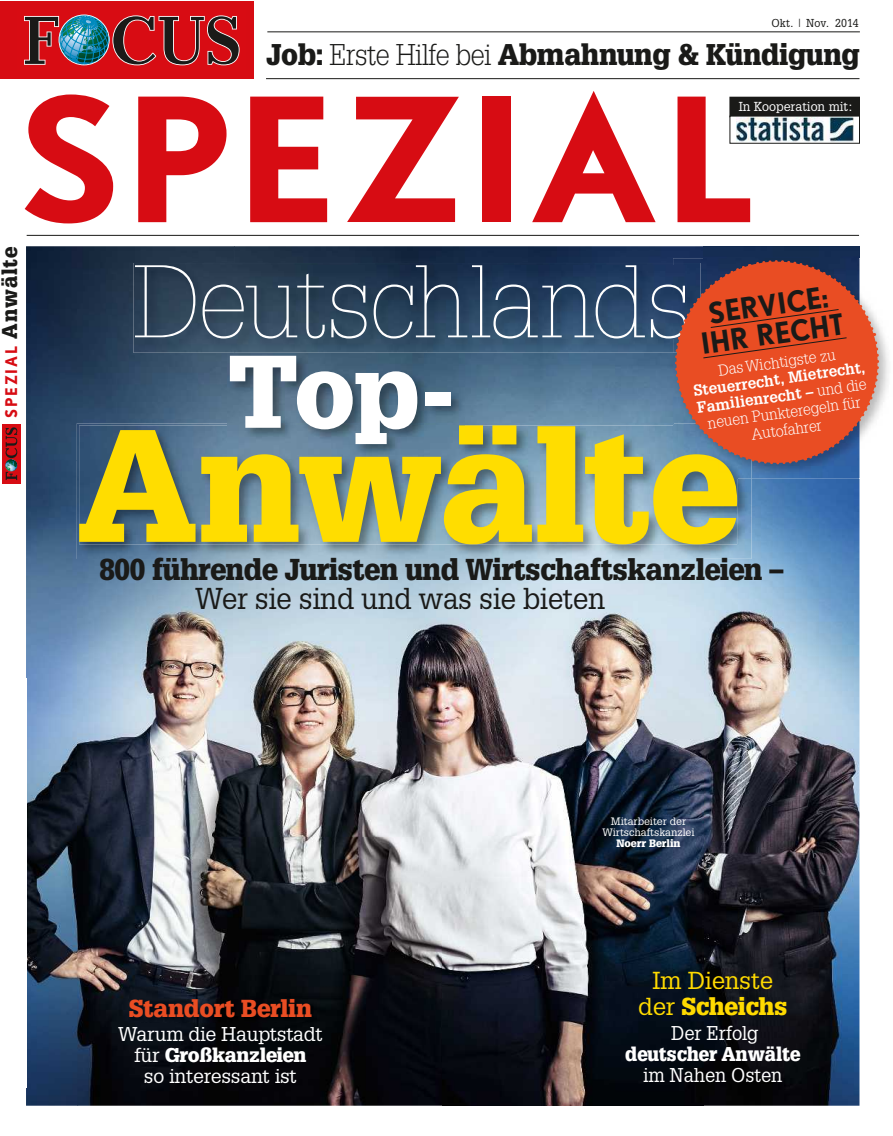
<style>
.page{position:relative;width:893px;height:1136px;background:#fff}
.page>*{position:absolute;margin:0;border:0;box-sizing:border-box;transform-origin:0 0}
.t1{font:700 159.75px "DTL Nobel T";letter-spacing:.015em;color:#d70c13}
.t2{font:900 156px "Glypha LT";letter-spacing:-.015em;color:#fd0}
.t3{font:100 100.5px "Glypha LT";letter-spacing:-.03em;color:#fff}
.t4{font:900 100.5px "Glypha LT";color:#fff}
.t5{font:900 29.55px "Glypha LT";letter-spacing:-.015em;color:#1a1a18;scale:.95 1}
.t6{font:29.55px "Glypha LT";letter-spacing:-.015em;color:#1a1a18;scale:.95 1}
.t7{font:900 29.25px "Glypha LT";letter-spacing:-.015em;color:#1a1a18;scale:.95 1}
.t8{font:700 29.1px/29.1px "Nobel";color:#1a1a18;text-align:center;scale:.95 1}
.t9{font:24px/25.5px "Glypha LT";letter-spacing:-.01em;color:#ffda00;text-align:center}
.t10{font:900 24px "Glypha LT";letter-spacing:-.01em;color:#e94d23}
.t11{font:19.5px/21px "Glypha LT";letter-spacing:-.015em;color:#fff;text-align:center}
.t12{font:19.5px "Glypha LT";letter-spacing:-.015em;color:#fff;scale:.94 1}
.t13{font:900 19.5px "Glypha LT";letter-spacing:-.005em;color:#fff;scale:.94 1}
.t14{font:700 16.2px "Nobel";letter-spacing:.1em;color:#d70c13;scale:.95 1}
.t15{font:700 15.45px/17.1px "Glypha LT";color:#fff;text-align:center}
.t16{font:300 15.45px "Glypha LT";color:#fff}
.t17{font:12.75px "Glypha LT";color:#fff}
.t18{font:11.25px "Glypha LT";letter-spacing:.005em;color:#1a1a18;scale:.95 1}
.t19{font:10.5px/11.2px "Glypha LT";color:#fff;text-align:center}
.t20{font:900 10.5px "Glypha LT";color:#fff}
.s1{font-weight:300}
.s2{font-family:"Glypha LT";font-weight:900;font-size:21px;color:#1a1a18}
.s3{font-weight:900}
</style>
<div class="page">
<img style="left:26px;top:246px;width:208px;height:214px">
<img style="left:234px;top:246px;width:469px;height:107px">
<img style="left:703px;top:246px;width:156px;height:4px">
<img style="left:228px;top:353px;width:437px;height:70px">
<img style="left:26px;top:460px;width:51px;height:645px">
<img style="left:704px;top:478px;width:155px;height:627px">
<img style="left:77px;top:558px;width:627px;height:547px">
<div style="left:0;top:1px;width:252px;height:78px;background:#d70c13"></div>
<svg style="left:24px;top:14px;width:216px;height:51px"></svg>
<hr style="left:27px;top:235px;width:832px;height:1px;background:#1a1a18">
<hr style="left:266px;top:78px;width:593px;height:1px;background:#1a1a18">
<hr style="left:267px;top:31px;width:593px;height:1px;background:#1a1a18">
<div style="left:730px;top:97px;width:129px;height:20px;background:#1a1a18"></div>
<img style="left:736px;top:118px;width:117px;height:24px">
<div style="left:729px;top:116px;width:131px;height:28px;border:1px solid #1a1a18"></div>
<div style="left:2px;top:424px;width:19px;height:59px;background:#d70c13"></div>
<svg style="left:5px;top:427px;width:12px;height:53px"></svg>
<img style="left:133px;top:263px;width:532px;height:89px">
<img style="left:135px;top:265px;width:530px;height:73px">
<img style="left:77px;top:423px;width:674px;height:135px">
<img style="left:79px;top:425px;width:658px;height:119px">
<img style="left:228px;top:423px;width:237px;height:2px">
<img style="left:228px;top:425px;width:237px;height:33px">
<img style="left:751px;top:474px;width:109px;height:4px">
<img style="left:673px;top:474px;width:64px;height:4px">
<svg style="left:665px;top:250px;width:224px;height:224px"></svg>
<svg style="left:667px;top:252px;width:220px;height:220px;background:#be5f49"></svg>
<img style="left:129px;top:998px;width:188px;height:24px">
<p class="t18" style="left:771px;top:16px;width:93px">Okt. | Nov. 2014</p>
<h3 class="t7" style="left:266px;top:37px;width:627px">Job: <span class="s1">Erste Hilfe bei</span> Abmahnung &amp; Kündigung</h3>
<p class="t17" style="left:739px;top:99px;width:116px">In Kooperation mit:</p>
<h1 class="t1" style="left:21px;top:50px;width:733px">SPEZIAL</h1>
<p class="t14" style="left:2px;top:418px;width:182px;rotate:-90deg">SPEZIAL <span class="s2">Anwälte</span></p>
<h3 class="t3" style="left:133px;top:243px;width:559px">Deutschlands</h3>
<h3 class="t8" style="left:695px;top:300px;width:154px;rotate:-8deg">SERVICE:<br>IHR RECHT</h3>
<p class="t16" style="left:717px;top:362px;width:120px;rotate:-8deg">Das Wichtigste zu</p>
<h3 class="t4" style="left:230px;top:331px;width:227px">Top-</h3>
<p class="t15" style="left:692px;top:382px;width:175px;rotate:-8deg">Steuerrecht, Mietrecht,<br>Familienrecht – <span class="s1">und die neuen Punkteregeln für<br>Autofahrer</span></p>
<h2 class="t2" style="left:77px;top:391px;width:662px">Anwälte</h2>
<h3 class="t5" style="left:99px;top:551px;width:722px">800 führende Juristen und Wirtschaftskanzleien –</h3>
<h3 class="t6" style="left:195px;top:581px;width:433px">Wer sie sind und was sie bieten</h3>
<h3 class="t10" style="left:129px;top:994px;width:185px">Standort Berlin</h3>
<p class="t11" style="left:118px;top:1022px;width:206px">Warum die Hauptstadt für <span class="s3">Großkanzleien<br></span>so interessant ist</p>
<p class="t19" style="left:602px;top:815px;width:94px">Mitarbeiter der<br>Wirtschaftskanzlei</p>
<p class="t20" style="left:616px;top:837px;width:66px">Noerr Berlin</p>
<h3 class="t9" style="left:638px;top:967px;width:150px">Im Dienste der <span class="s3">Scheichs</span></h3>
<p class="t12" style="left:671px;top:1021px;width:94px">Der Erfolg</p>
<p class="t13" style="left:625px;top:1042px;width:188px">deutscher Anwälte</p>
<p class="t12" style="left:643px;top:1063px;width:150px">im Nahen Osten</p>
</div>
